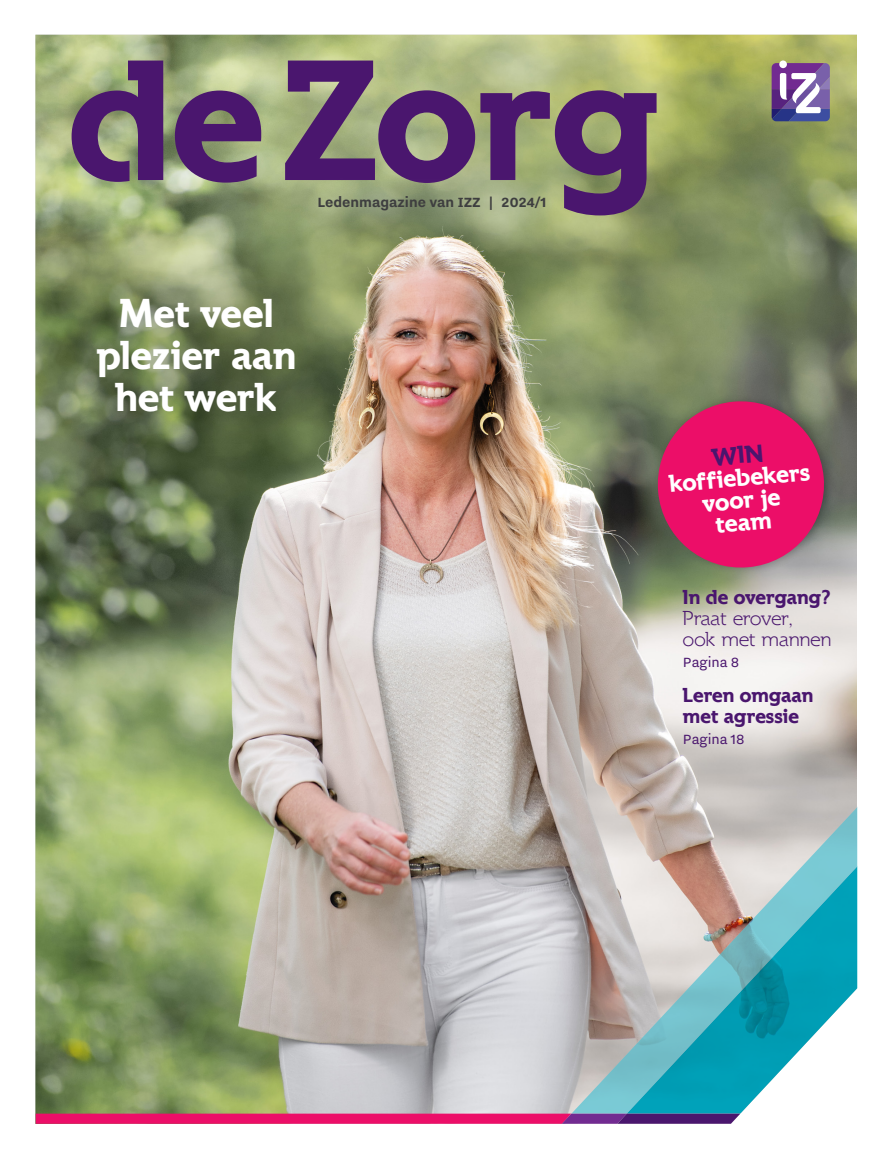
<style>
.page{position:relative;width:893px;height:1161px;background:#fff}
.page>*{position:absolute;margin:0;border:0;box-sizing:border-box;transform-origin:0 0}
._01_quote{font:700 42px/42px "Spartacus";color:#fff;text-align:center}
._01_ankeiler_tekst{font:700 25.5px/22.5px "Spartacus";color:#fff;text-align:center}
._01_ankeiler_tekst-2{font:700 21px/21px "Spartacus";color:#4a166e}
._01_ankeiler_tekst-3{font:300 21px/21px "Spartacus";color:#4a166e}
._01_nummer_en_jaartal{font:700 16.5px "Nitti Grotesk";color:#3e3e3f}
._01_paginacijfer_verwijzing{font:16.5px "Nitti Grotesk";color:#4a166e}
.s1{color:#4a166e}
</style>
<div class="page">
<img style="left:35px;top:35px;width:822px;height:1089px">
<div style="left:61px;top:261px;width:272px;height:188px;background:#231f20;opacity:.4"></div>
<div style="left:652px;top:393px;width:182px;height:183px;background:#231f20;opacity:.3"></div>
<svg style="left:654px;top:398px;width:174px;height:173px;background:#c92c67"></svg>
<svg style="left:772px;top:63px;width:58px;height:58px"></svg>
<div style="left:779px;top:60px;width:8px;height:8px;background:#fff;border-radius:50%"></div>
<svg style="left:571px;top:777px;width:286px;height:336px;background:#93babe"></svg>
<svg style="left:36px;top:1113px;width:704px;height:11px;background:#c52071"></svg>
<svg style="left:72px;top:61px;width:585px;height:154px;background:#7f7177"></svg>
<div style="left:296px;top:174px;width:272px;height:58px;background:#fff;opacity:.75"></div>
<p class="_01_nummer_en_jaartal" style="left:317px;top:192px;width:230px">Ledenmagazine van IZZ | 2024/1</p>
<p class="_01_quote" style="left:96px;top:292px;width:202px">Met veel plezier aan</p>
<p class="_01_quote" style="left:116px;top:376px;width:163px">het werk</p>
<p class="_01_ankeiler_tekst" style="left:667px;top:450px;width:142px;rotate:-5deg"><span class="s1">WIN </span>koffiebekers voor je<br>team</p>
<p class="_01_ankeiler_tekst-2" style="left:683px;top:587px;width:149px">In de overgang?</p>
<p class="_01_ankeiler_tekst-3" style="left:683px;top:608px;width:150px">Praat erover,<br>ook met mannen</p>
<p class="_01_paginacijfer_verwijzing" style="left:683px;top:654px;width:58px">Pagina 8</p>
<p class="_01_ankeiler_tekst-2" style="left:683px;top:685px;width:132px">Leren omgaan met agressie</p>
<p class="_01_paginacijfer_verwijzing" style="left:683px;top:731px;width:63px">Pagina 18</p>
</div>
